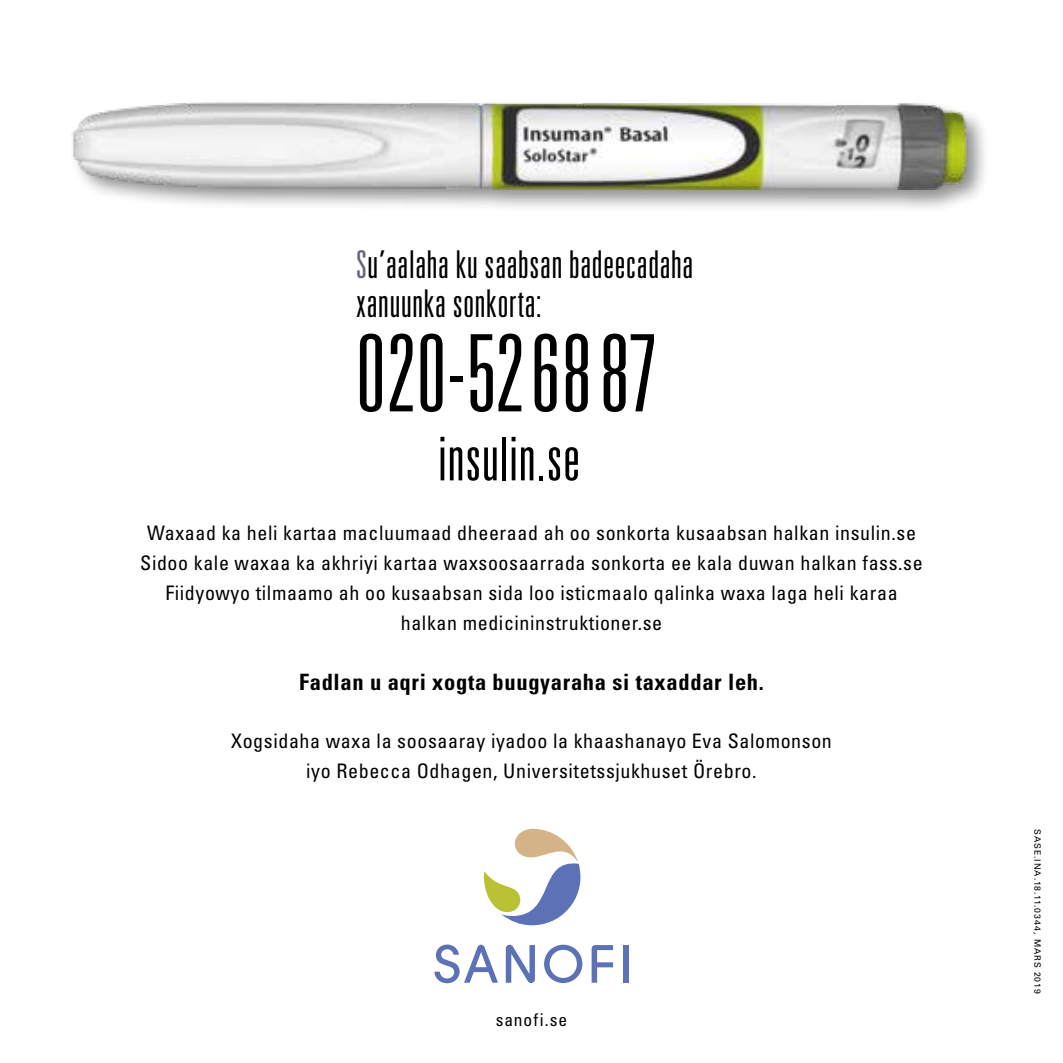
<style>
.page{position:relative;width:1063px;height:1063px;background:#fff}
.page>*{position:absolute;margin:0;border:0;box-sizing:border-box;transform-origin:0 0}
.t1{font:300 ultra-condensed 106.75px "Univers LT Std";letter-spacing:.005em;color:#000}
.t2{font:300 ultra-condensed 60.25px "Univers LT Std";letter-spacing:.015em;color:#000}
.t3{font:300 ultra-condensed 38.25px/38.2px "Univers LT Std";letter-spacing:.02em;color:#000}
.t4{font:700 condensed 22.5px "Univers LT Std";letter-spacing:.03em;color:#000}
.t5{font:condensed 20px/30px "Univers LT Std";letter-spacing:.03em;color:#000;text-align:center}
.t6{font:condensed 17.5px "Univers LT Std";letter-spacing:.055em;color:#000}
.t7{font:8.75px "Univers LT Std";letter-spacing:.11em;color:#000}
.s1{color:#666577}
</style>
<div class="page">
<div style="left:69px;top:98px;width:922px;height:117px;background:#000;opacity:.5"></div>
<img style="left:71px;top:103px;width:900px;height:86px">
<div style="left:623px;top:945px;width:6px;height:38px;background:#5d72b6"></div>
<svg style="left:544px;top:945px;width:38px;height:38px"></svg>
<svg style="left:592px;top:945px;width:21px;height:38px"></svg>
<svg style="left:506px;top:945px;width:29px;height:38px"></svg>
<svg style="left:434px;top:945px;width:64px;height:38px"></svg>
<svg style="left:484px;top:829px;width:96px;height:96px"></svg>
<h3 class="t3" style="left:356px;top:245px;width:339px"><span class="s1">S</span>u’aalaha ku saabsan badeecadaha xanuunka sonkorta:</h3>
<h1 class="t1" style="left:356px;top:318px;width:302px">020-52 68 87</h1>
<h2 class="t2" style="left:438px;top:428px;width:144px">insulin.se</h2>
<p class="t5" style="left:140px;top:517px;width:784px">Waxaad ka heli kartaa macluumaad dheeraad ah oo sonkorta kusaabsan halkan insulin.se Sidoo kale waxaa ka akhriyi kartaa waxsoosaarrada sonkorta ee kala duwan halkan fass.se Fiidyowyo tilmaamo ah oo kusaabsan sida loo isticmaalo qalinka waxa laga heli karaa halkan medicininstruktioner.se</p>
<p class="t4" style="left:299px;top:668px;width:466px">Fadlan u aqri xogta buugyaraha si taxaddar leh.</p>
<p class="t5" style="left:231px;top:725px;width:602px">Xogsidaha waxa la soosaaray iyadoo la khaashanayo Eva Salomonson iyo Rebecca Odhagen, Universitetssjukhuset Örebro.</p>
<p class="t6" style="left:496px;top:1009px;width:73px">sanofi.se</p>
<p class="t7" style="left:1043px;top:829px;width:166px;rotate:90deg">SASE.INA.18.11.0344, MARS 2019</p>
</div>
